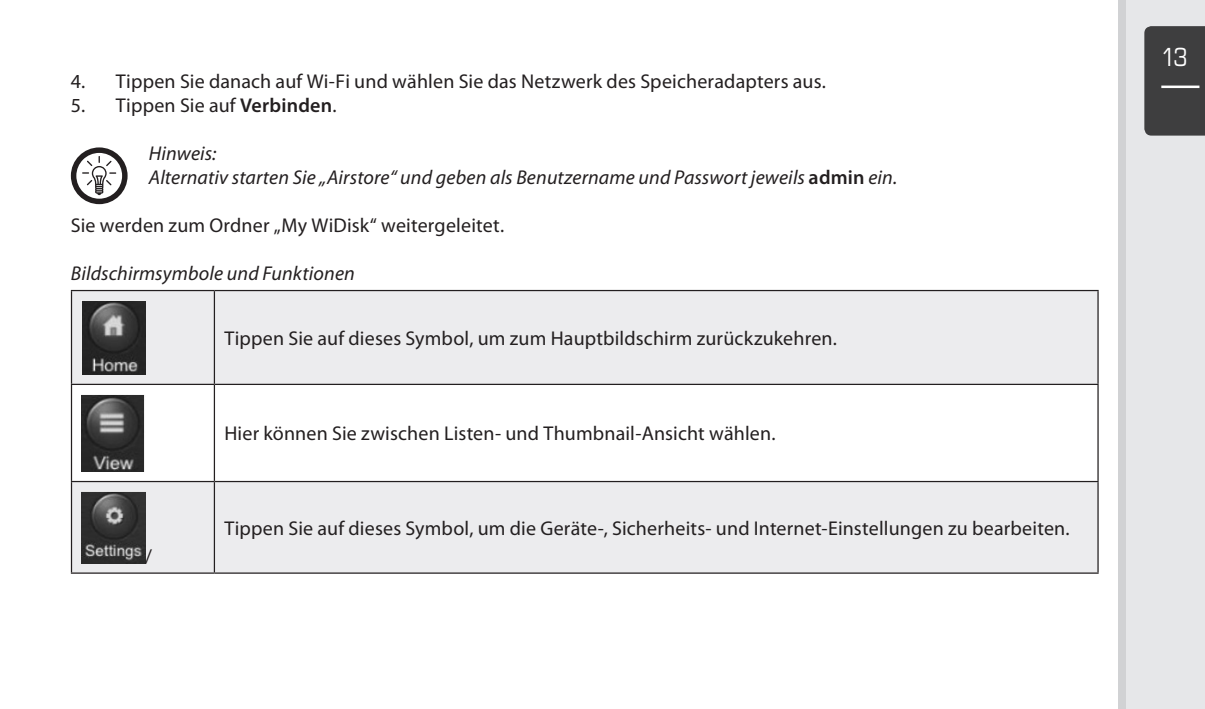
<style>
.page{position:relative;width:1205px;height:709px;background:#fff}
.page>*{position:absolute;margin:0;border:0;box-sizing:border-box;transform-origin:0 0}
.t1{font:condensed 25px "Eurostile";color:#fff}
.t2{font:20px "Myriad Pro";letter-spacing:.01em;color:#231f20}
.t3{font:italic 20px/24px "Myriad Pro";letter-spacing:.005em;color:#231f20}
.s1{font-weight:600}
.s2{font-weight:600;font-style:normal}
</style>
<div class="page">
<div style="left:1118px;top:0;width:87px;height:709px;background:#d1d2d4"></div>
<div style="left:1126px;top:0;width:79px;height:709px;background:#e6e7e9"></div>
<div style="left:1144px;top:26px;width:61px;height:110px;background:#3e3e3f"></div>
<hr style="left:1161px;top:86px;width:38px;height:2px;background:#fff">
<svg style="left:71px;top:147px;width:57px;height:57px"></svg>
<div style="left:72px;top:291px;width:1025px;height:281px;background:#ececee"></div>
<svg style="left:72px;top:385px;width:1025px;height:96px"></svg>
<hr style="left:214px;top:291px;width:1px;height:93px;background:#231f20">
<hr style="left:71px;top:384px;width:143px;height:1px;background:#231f20">
<hr style="left:214px;top:384px;width:884px;height:1px;background:#231f20">
<hr style="left:214px;top:385px;width:1px;height:96px;background:#231f20">
<hr style="left:71px;top:481px;width:143px;height:1px;background:#231f20">
<hr style="left:214px;top:481px;width:884px;height:1px;background:#231f20">
<hr style="left:214px;top:482px;width:1px;height:90px;background:#231f20">
<hr style="left:71px;top:572px;width:143px;height:1px;background:#231f20">
<hr style="left:214px;top:572px;width:884px;height:1px;background:#231f20">
<hr style="left:71px;top:290px;width:143px;height:1px;background:#231f20">
<hr style="left:71px;top:291px;width:1px;height:93px;background:#231f20">
<hr style="left:214px;top:290px;width:884px;height:1px;background:#231f20">
<hr style="left:1097px;top:291px;width:1px;height:93px;background:#231f20">
<hr style="left:71px;top:385px;width:1px;height:96px;background:#231f20">
<hr style="left:1097px;top:385px;width:1px;height:96px;background:#231f20">
<hr style="left:71px;top:482px;width:1px;height:90px;background:#231f20">
<hr style="left:1097px;top:482px;width:1px;height:90px;background:#231f20">
<img style="left:81px;top:300px;width:64px;height:74px">
<img style="left:81px;top:394px;width:64px;height:77px">
<img style="left:81px;top:491px;width:64px;height:72px">
<p class="t2" style="left:71px;top:70px;width:755px">4. Tippen Sie danach auf Wi-Fi und wählen Sie das Netzwerk des Speicheradapters aus.</p>
<p class="t2" style="left:71px;top:94px;width:265px">5. Tippen Sie auf <span class="s1">Verbinden</span>.</p>
<p class="t3" style="left:149px;top:142px;width:750px">Hinweis:<br>Alternativ starten Sie „Airstore“ und geben als Benutzername und Passwort jeweils <span class="s2">admin</span> ein.</p>
<p class="t2" style="left:71px;top:214px;width:433px">Sie werden zum Ordner „My WiDisk“ weitergeleitet.</p>
<p class="t3" style="left:71px;top:262px;width:286px">Bildschirmsymbole und Funktionen</p>
<p class="t2" style="left:224px;top:327px;width:612px">Tippen Sie auf dieses Symbol, um zum Hauptbildschirm zurückzukehren.</p>
<p class="t2" style="left:224px;top:423px;width:551px">Hier können Sie zwischen Listen- und Thumbnail-Ansicht wählen.</p>
<p class="t2" style="left:145px;top:545px;width:8px">/</p>
<p class="t2" style="left:224px;top:517px;width:845px">Tippen Sie auf dieses Symbol, um die Geräte-, Sicherheits- und Internet-Einstellungen zu bearbeiten.</p>
<p class="t1" style="left:1161px;top:42px;width:28px">13</p>
</div>
